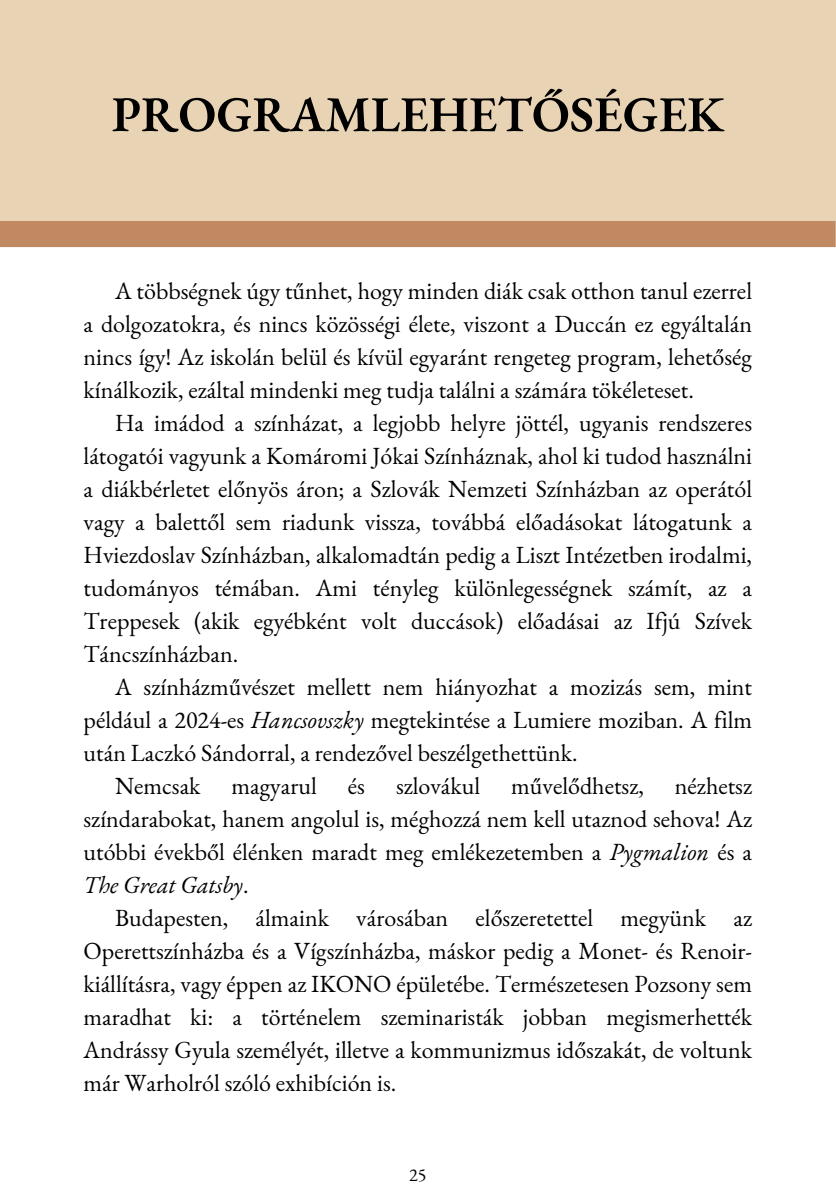
<style>
.page{position:relative;width:836px;height:1196px;background:#fff}
.page>*{position:absolute;margin:0;border:0;box-sizing:border-box;transform-origin:0 0}
.t1{font:600 50px "EB Garamond";color:#000}
.t2{font:24px/33px "EB Garamond";color:#000}
.t3{font:18px "EB Garamond";color:#000}
.s1{color:#fff}
.s2{font-style:italic}
</style>
<div class="page">
<div style="left:0;top:194px;width:835px;height:53px;background:#c18961"></div>
<div style="left:0;top:0;width:835px;height:221px;background:#e8d3b5"></div>
<h1 class="t1" style="left:111px;top:81px;width:614px">PROGRAMLEHETŐSÉGEK</h1>
<p class="t2" style="left:84px;top:274px;width:670px"><span class="s1">vvv</span>A többségnek úgy tűnhet, hogy minden diák csak otthon tanul ezerrel a dolgozatokra, és nincs közösségi élete, viszont a Duccán ez egyáltalán nincs így! Az iskolán belül és kívül egyaránt rengeteg program, lehetőség kínálkozik, ezáltal mindenki meg tudja találni a számára tökéleteset. <span class="s1">vvv</span>Ha imádod a színházat, a legjobb helyre jöttél, ugyanis rendszeres látogatói vagyunk a Komáromi Jókai Színháznak, ahol ki tudod használni a diákbérletet előnyös áron; a Szlovák Nemzeti Színházban az operától vagy a balettől sem riadunk vissza, továbbá előadásokat látogatunk a Hviezdoslav Színházban, alkalomadtán pedig a Liszt Intézetben irodalmi, tudományos témában. Ami tényleg különlegességnek számít, az a Treppesek (akik egyébként volt duccások) előadásai az Ifjú Szívek Táncszínházban.<br><span class="s1">vvv</span>A színházművészet mellett nem hiányozhat a mozizás sem, mint például a 2024-es <span class="s2">Hancsovszky</span> megtekintése a Lumiere moziban. A film után Laczkó Sándorral, a rendezővel beszélgethettünk.<br><span class="s1">vvv</span>Nemcsak</p>
<p class="t2" style="left:84px;top:769px;width:670px;text-indent:591px">nézhetsz színdarabokat, hanem angolul is, méghozzá nem kell utaznod sehova! Az utóbbi évekből élénken maradt meg emlékezetemben a <span class="s2">Pygmalion</span> és a <span class="s2">The Great Gatsby</span>.<br><span class="s1">vvv</span>Budapesten, álmaink városában előszeretettel megyünk az Operettszínházba és a Vígszínházba, máskor pedig a Monet- és Renoir&shy;kiállításra, vagy éppen az IKONO épületébe. Természetesen Pozsony sem maradhat ki: a történelem szeminaristák jobban megismerhették Andrássy Gyula személyét, illetve a kommunizmus időszakát, de voltunk már Warholról szóló exhibíción is.</p>
<p class="t2" style="left:231px;top:769px;width:87px">magyarul</p>
<p class="t2" style="left:348px;top:769px;width:19px">és</p>
<p class="t2" style="left:396px;top:769px;width:86px">szlovákul</p>
<p class="t2" style="left:511px;top:769px;width:134px">művelődhetsz,</p>
<p class="t3" style="left:409px;top:1163px;width:19px">25</p>
</div>
